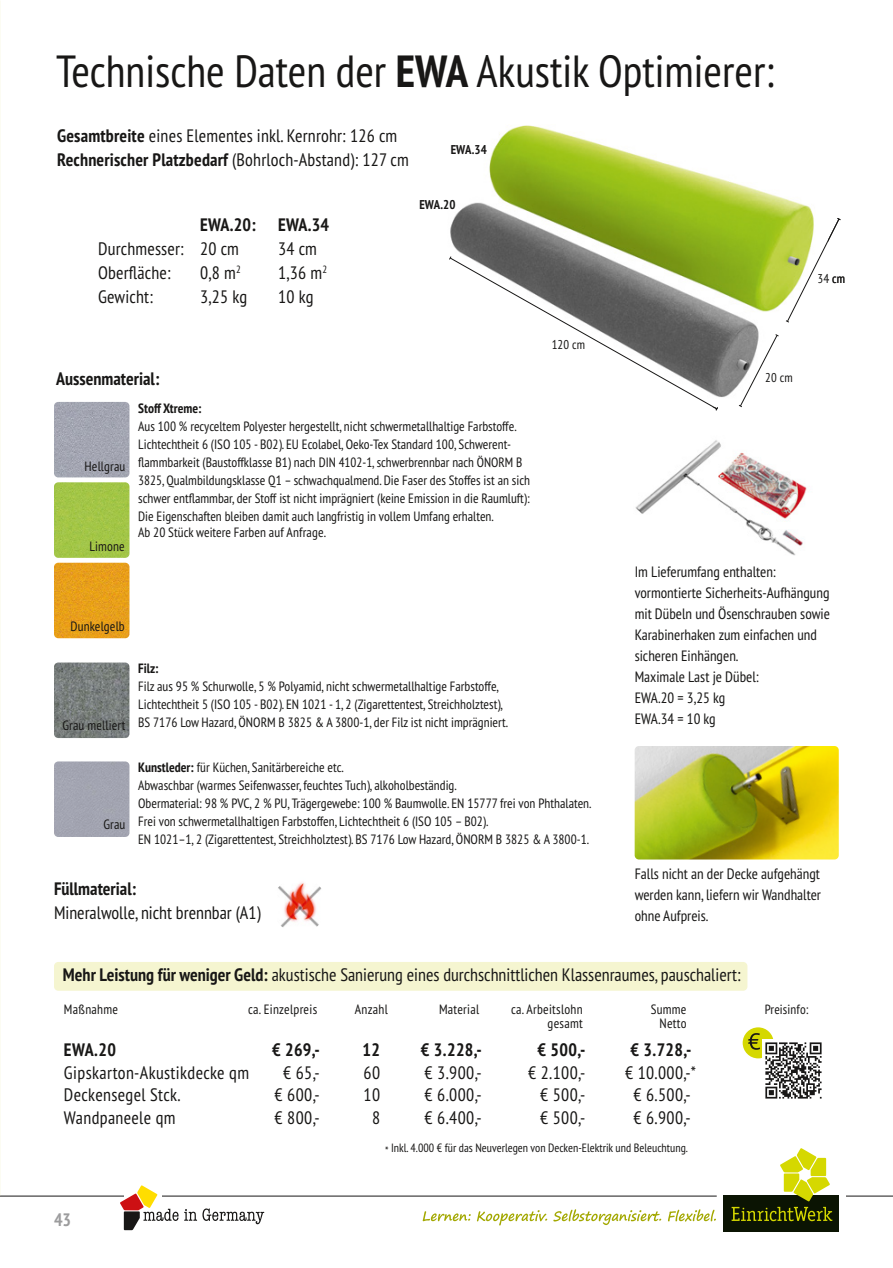
<style>
.page{position:relative;width:893px;height:1268px;background:#fff}
.page>*{position:absolute;margin:0;border:0;box-sizing:border-box;transform-origin:0 0}
.t1{font:condensed 45px "PT Sans Pro";color:#181716}
.t2{font:condensed 18px/24px "PT Sans Pro";letter-spacing:.01em;color:#181716}
.t3{font:700 condensed 18px "PT Sans Pro";color:#181716}
.t4{font:700 condensed 18px "PT Sans Pro";color:#9c9c9d}
.t5{font:condensed 15px/21px "PT Sans Pro";color:#181716}
.t6{font:condensed 13.5px/18px "PT Sans Pro";color:#181716}
.t7{font:condensed 13.5px "PT Sans Pro";letter-spacing:.02em;color:#181716}
.t8{font:700 condensed 13.5px "PT Sans Pro";color:#181716}
.t9{font:condensed 13.35px "PT Sans Pro";letter-spacing:.01em;color:#181716}
.t10{font:condensed 12.75px "PT Sans Pro";letter-spacing:.01em;color:#181716}
.t11{font:700 condensed 12.75px "PT Sans Pro";letter-spacing:.01em;color:#181716}
.t12{font:condensed 12px "PT Sans Pro";color:#181716}
.s1{font-weight:700}
</style>
<div class="page">
<svg style="left:423px;top:1209px;width:293px;height:16px"></svg>
<div style="left:724px;top:1195px;width:115px;height:36px;background:#0b1403"></div>
<svg style="left:732px;top:1148px;width:100px;height:72px"></svg>
<hr style="left:0;top:1195px;width:717px;height:1px;background:#181716">
<hr style="left:846px;top:1195px;width:47px;height:1px;background:#181716">
<svg style="left:120px;top:1185px;width:144px;height:44px"></svg>
<img style="left:450px;top:125px;width:364px;height:272px">
<svg style="left:449px;top:255px;width:269px;height:156px"></svg>
<svg style="left:738px;top:333px;width:41px;height:74px"></svg>
<svg style="left:785px;top:217px;width:56px;height:106px"></svg>
<img style="left:635px;top:440px;width:172px;height:115px">
<img style="left:272px;top:877px;width:55px;height:55px;border-radius:28px">
<img style="left:54px;top:662px;width:75px;height:76px">
<div style="left:54px;top:761px;width:75px;height:75px;background:#a2a4b1"></div>
<img style="left:54px;top:402px;width:75px;height:75px">
<img style="left:54px;top:482px;width:75px;height:75px">
<img style="left:54px;top:562px;width:75px;height:76px">
<img style="left:635px;top:746px;width:204px;height:113px">
<div style="left:54px;top:961px;width:693px;height:29px;background:#f5f5d0;border-radius:4px"></div>
<div style="left:743px;top:1027px;width:31px;height:31px;background:#d5d800;border-radius:50%"></div>
<svg style="left:748px;top:1033px;width:12px;height:16px"></svg>
<img style="left:762px;top:1039px;width:60px;height:60px">
<h1 class="t1" style="left:56px;top:42px;width:720px">Technische Daten der <span class="s1">EWA</span> Akustik Optimierer:</h1>
<h2 class="t2" style="left:57px;top:123px;width:353px"><span class="s1">Gesamtbreite</span> eines Elementes inkl. Kernrohr: 126 cm<br><span class="s1">Rechnerischer Platzbedarf</span> (Bohrloch-Abstand): 127 cm</h2>
<p class="t11" style="left:451px;top:141px;width:38px">EWA.34</p>
<h2 class="t3" style="left:200px;top:213px;width:131px">EWA.20: EWA.34</h2>
<h2 class="t2" style="left:98px;top:236px;width:142px">Durchmesser: 20 cm</h2>
<h2 class="t2" style="left:278px;top:236px;width:40px">34 cm</h2>
<h2 class="t2" style="left:98px;top:260px;width:74px">Oberfläche:</h2>
<h2 class="t2" style="left:200px;top:260px;width:42px">0,8 m<sup>2</sup></h2>
<h2 class="t2" style="left:278px;top:260px;width:50px">1,36 m<sup>2</sup></h2>
<h2 class="t2" style="left:98px;top:284px;width:56px">Gewicht:</h2>
<h2 class="t2" style="left:200px;top:284px;width:49px">3,25 kg</h2>
<h2 class="t2" style="left:278px;top:284px;width:37px">10 kg</h2>
<p class="t11" style="left:419px;top:196px;width:38px">EWA.20</p>
<h2 class="t3" style="left:56px;top:367px;width:105px">Aussenmaterial:</h2>
<p class="t6" style="left:85px;top:456px;width:42px">Hellgrau</p>
<p class="t6" style="left:89px;top:537px;width:37px">Limone</p>
<p class="t8" style="left:138px;top:399px;width:65px">Stoff Xtreme:</p>
<p class="t6" style="left:138px;top:416px;width:393px">Aus 100 % recyceltem Polyester hergestellt, nicht schwermetallhaltige Farbstoffe.<br>Lichtechtheit 6 (ISO 105 - B02). EU Ecolabel, Oeko-Tex Standard 100, Schwerent&shy;flammbarkeit (Baustoffklasse B1) nach DIN 4102-1, schwerbrennbar nach ÖNORM B 3825, Qualmbildungsklasse Q1 – schwachqualmend. Die Faser des Stoffes ist an sich schwer entflammbar, der Stoff ist nicht imprägniert (keine Emission in die Raumluft):<br>Die Eigenschaften bleiben damit auch langfristig in vollem Umfang erhalten.</p>
<p class="t6" style="left:138px;top:523px;width:190px">Ab 20 Stück weitere Farben auf Anfrage.</p>
<p class="t10" style="left:552px;top:336px;width:35px">120 cm</p>
<p class="t6" style="left:70px;top:617px;width:56px">Dunkelgelb</p>
<p class="t8" style="left:138px;top:659px;width:22px">Filz:</p>
<p class="t6" style="left:138px;top:676px;width:362px">Filz aus 95 % Schurwolle, 5 % Polyamid, nicht schwermetallhaltige Farbstoffe,</p>
<p class="t6" style="left:138px;top:694px;width:366px">Lichtechtheit 5 (ISO 105 - B02). EN 1021 - 1, 2 (Zigarettentest, Streichholztest),</p>
<p class="t6" style="left:62px;top:712px;width:447px">Grau melliert BS 7176 Low Hazard, ÖNORM B 3825 &amp; A 3800-1, der Filz ist nicht imprägniert.</p>
<p class="t6" style="left:138px;top:757px;width:455px"><span class="s1">Kunstleder:</span> für Küchen, Sanitärbereiche etc.<br>Abwaschbar (warmes Seifenwasser, feuchtes Tuch), alkoholbeständig.<br>Obermaterial: 98 % PVC, 2 % PU, Trägergewebe: 100 % Baumwolle. EN 15777 frei von Phthalaten.<br>Frei von schwermetallhaltigen Farbstoffen, Lichtechtheit 6 (ISO 105 – B02).<br>EN 1021–1, 2 (Zigarettentest, Streichholztest). BS 7176 Low Hazard, ÖNORM B 3825 &amp; A 3800-1.</p>
<p class="t6" style="left:103px;top:815px;width:24px">Grau</p>
<h2 class="t3" style="left:54px;top:876px;width:84px">Füllmaterial:</h2>
<h2 class="t2" style="left:54px;top:899px;width:208px">Mineralwolle, nicht brennbar (A1)</h2>
<p class="t10" style="left:817px;top:270px;width:29px">34 cm</p>
<p class="t10" style="left:765px;top:369px;width:29px">20 cm</p>
<p class="t5" style="left:635px;top:560px;width:197px">Im Lieferumfang enthalten: vormontierte Sicherheits-Aufhängung mit Dübeln und Ösenschrauben sowie<br>Karabinerhaken zum einfachen und sicheren Einhängen.<br>Maximale Last je Dübel:<br>EWA.20 = 3,25 kg<br>EWA.34 = 10 kg</p>
<p class="t5" style="left:635px;top:862px;width:188px;text-align:justify">Falls nicht an der Decke aufgehängt werden kann, liefern wir Wandhalter ohne Aufpreis.</p>
<h2 class="t2" style="left:63px;top:962px;width:679px"><span class="s1">Mehr Leistung für weniger Geld:</span> akustische Sanierung eines durchschnittlichen Klassenraumes, pauschaliert:</h2>
<p class="t7" style="left:64px;top:1000px;width:56px">Maßnahme</p>
<p class="t7" style="left:248px;top:1000px;width:71px">ca. Einzelpreis</p>
<p class="t6" style="left:355px;top:999px;width:35px">Anzahl</p>
<p class="t7" style="left:439px;top:1000px;width:42px">Material</p>
<p class="t7" style="left:511px;top:1000px;width:73px">ca. Arbeitslohn</p>
<p class="t6" style="left:651px;top:999px;width:37px">Summe</p>
<p class="t6" style="left:548px;top:1013px;width:37px">gesamt</p>
<p class="t6" style="left:659px;top:1013px;width:29px">Netto</p>
<h2 class="t3" style="left:64px;top:1037px;width:53px">EWA.20</h2>
<h2 class="t3" style="left:272px;top:1037px;width:49px">€ 269,-</h2>
<h2 class="t3" style="left:363px;top:1037px;width:19px">12</h2>
<h2 class="t3" style="left:421px;top:1037px;width:62px">€ 3.228,-</h2>
<h2 class="t3" style="left:538px;top:1037px;width:49px">€ 500,-</h2>
<h2 class="t3" style="left:630px;top:1037px;width:62px">€ 3.728,-</h2>
<h2 class="t2" style="left:64px;top:1059px;width:187px">Gipskarton-Akustikdecke qm</h2>
<h2 class="t2" style="left:283px;top:1059px;width:38px">€ 65,-</h2>
<h2 class="t2" style="left:364px;top:1059px;width:18px">60</h2>
<h2 class="t2" style="left:425px;top:1059px;width:59px">€ 3.900,-</h2>
<h2 class="t2" style="left:528px;top:1059px;width:59px">€ 2.100,-</h2>
<h2 class="t2" style="left:625px;top:1059px;width:73px">€ 10.000,-*</h2>
<h2 class="t2" style="left:64px;top:1082px;width:118px">Deckensegel Stck.</h2>
<h2 class="t2" style="left:275px;top:1082px;width:47px">€ 600,-</h2>
<h2 class="t2" style="left:364px;top:1082px;width:18px">10</h2>
<h2 class="t2" style="left:425px;top:1082px;width:59px">€ 6.000,-</h2>
<h2 class="t2" style="left:540px;top:1082px;width:47px">€ 500,-</h2>
<h2 class="t2" style="left:633px;top:1082px;width:59px">€ 6.500,-</h2>
<h2 class="t2" style="left:64px;top:1104px;width:113px">Wandpaneele qm</h2>
<h2 class="t2" style="left:275px;top:1104px;width:47px">€ 800,-</h2>
<h2 class="t2" style="left:372px;top:1104px;width:10px">8</h2>
<h2 class="t2" style="left:425px;top:1104px;width:59px">€ 6.400,-</h2>
<h2 class="t2" style="left:540px;top:1104px;width:47px">€ 500,-</h2>
<h2 class="t2" style="left:633px;top:1104px;width:59px">€ 6.900,-</h2>
<p class="t12" style="left:385px;top:1139px;width:304px">* Inkl. 4.000 € für das Neuverlegen von Decken-Elektrik und Beleuchtung.</p>
<h2 class="t4" style="left:54px;top:1207px;width:19px">43</h2>
<p class="t9" style="left:765px;top:1000px;width:45px">Preisinfo:</p>
</div>
